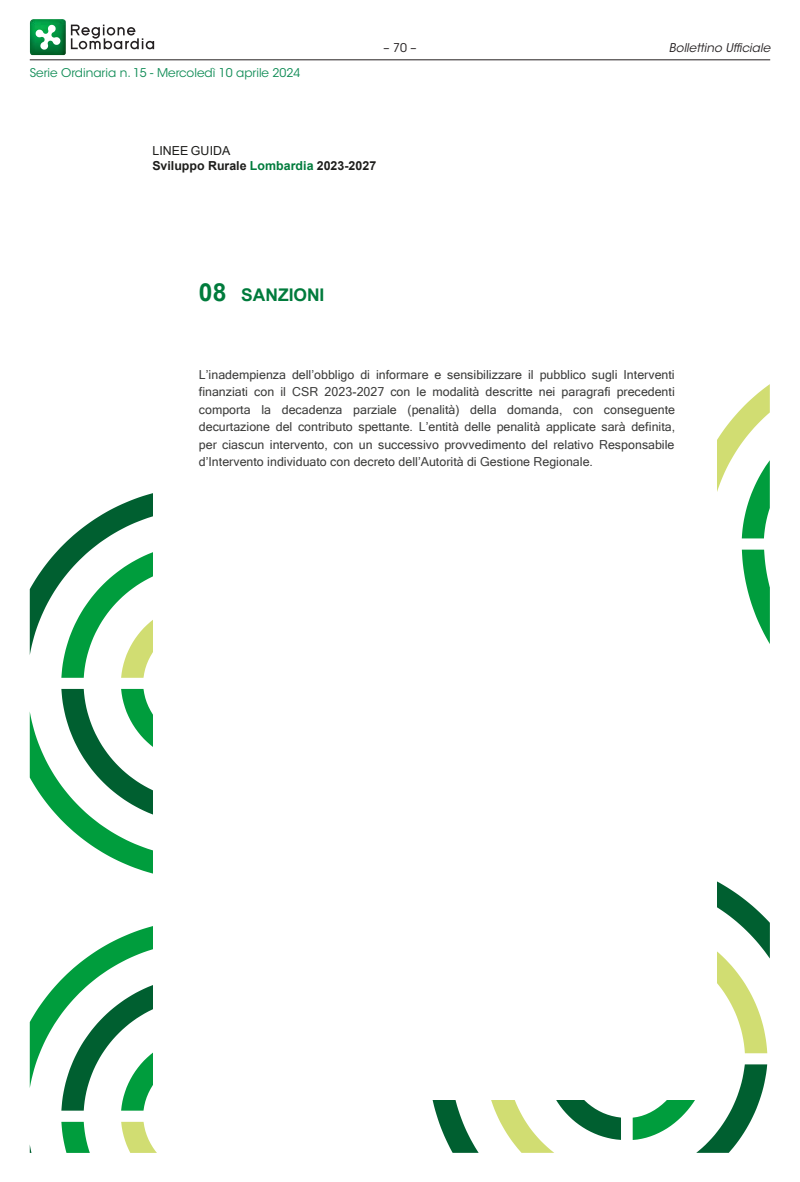
<style>
.page{position:relative;width:800px;height:1182px;background:#fff}
.page>*{position:absolute;margin:0;border:0;box-sizing:border-box;transform-origin:0 0}
.t1{font:700 17.4px "Arial";letter-spacing:-.005em;color:#007b3c}
.t2{font:12.3px/17.4px "Microsoft Sans Serif";color:#3c3c3b;text-align:justify}
.t3{font:700 12.3px/14.9px "Arial";color:#1d1d1b}
.t4{font:12px "ITC Avant Garde Std";color:#108c56}
.t5{font:italic 12px "ITC Avant Garde Std";color:#231f20}
.t6{font:12px "ITC Avant Garde Std";color:#231f20}
.s1{font-weight:400}
.s2{color:#007b3c}
.s3{font-size:24.9px}
</style>
<div class="page">
<svg style="left:71px;top:25px;width:83px;height:24px"></svg>
<img style="left:30px;top:19px;width:36px;height:36px">
<svg style="left:35px;top:24px;width:26px;height:26px"></svg>
<hr style="left:30px;top:59px;width:740px;height:1px;background:#231f20">
<svg style="left:30px;top:493px;width:123px;height:184px"></svg>
<svg style="left:717px;top:385px;width:52px;height:153px"></svg>
<svg style="left:30px;top:688px;width:123px;height:186px"></svg>
<svg style="left:717px;top:881px;width:52px;height:172px"></svg>
<svg style="left:741px;top:549px;width:28px;height:94px"></svg>
<svg style="left:697px;top:1064px;width:70px;height:88px"></svg>
<svg style="left:30px;top:926px;width:678px;height:213px"></svg>
<svg style="left:61px;top:975px;width:137px;height:135px"></svg>
<svg style="left:428px;top:1099px;width:50px;height:53px"></svg>
<svg style="left:484px;top:1099px;width:137px;height:53px"></svg>
<div style="left:153px;top:230px;width:563px;height:869px;background:#fff"></div>
<svg style="left:61px;top:1121px;width:29px;height:31px"></svg>
<svg style="left:121px;top:1121px;width:36px;height:31px"></svg>
<p class="t4" style="left:30px;top:65px;width:272px">Serie Ordinaria n. 15 - Mercoledì 10 aprile 2024</p>
<p class="t6" style="left:383px;top:40px;width:34px">– 70 –</p>
<p class="t5" style="left:668px;top:40px;width:103px">Bollettino Ufficiale</p>
<p class="t3" style="left:152px;top:143px;width:225px"><span class="s1">LINEE GUIDA<br></span>Sviluppo Rurale <span class="s2">Lombardia</span> 2023-2027</p>
<p class="t1" style="left:199px;top:282px;width:127px"><span class="s3">08</span> SANZIONI</p>
<p class="t2" style="left:199px;top:365px;width:477px">L’inadempienza dell’obbligo di informare e sensibilizzare il pubblico sugli Interventi finanziati con il CSR 2023-2027 con le modalità descritte nei paragrafi precedenti comporta la decadenza parziale (penalità) della domanda, con conseguente decurtazione del contributo spettante. L’entità delle penalità applicate sarà definita, per ciascun intervento, con un successivo provvedimento del relativo Responsabile d’Intervento individuato con decreto dell’Autorità di Gestione Regionale.</p>
</div>
